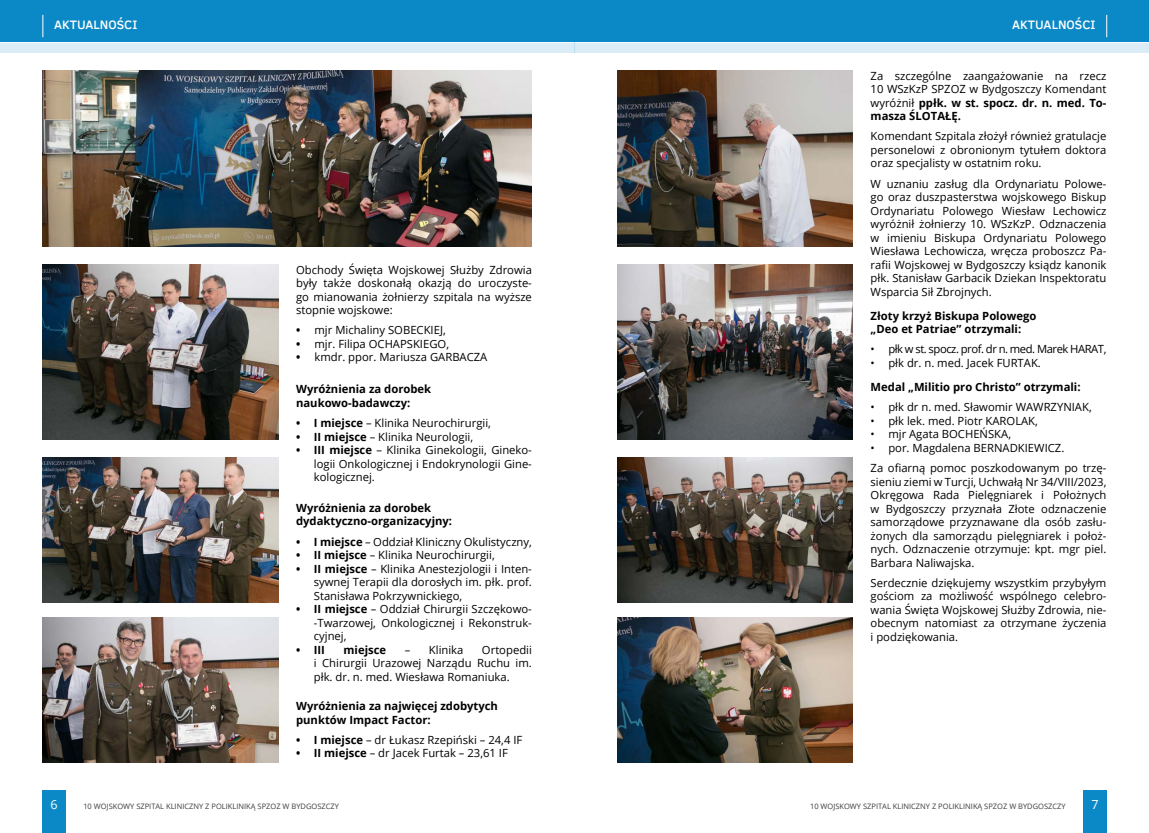
<style>
.page{position:relative;width:1149px;height:833px;background:#fff}
.page>*{position:absolute;margin:0;border:0;box-sizing:border-box;transform-origin:0 0}
.t1{font:500 12.5px "Clear Sans";color:#fff}
.t2{font:12.5px "Open Sans";color:#fff}
.t3{font:11.25px/13.5px "Open Sans";color:#000;text-align:justify}
.t4{font:700 11.25px/13.5px "Open Sans";color:#000}
.t5{font:11.25px "Open Sans";letter-spacing:-.04em;color:#000}
.t6{font:7.5px "Open Sans";color:#3e3d40}
.s1{font-weight:700}
</style>
<div class="page">
<img style="left:43px;top:71px;width:488px;height:175px">
<img style="left:617px;top:71px;width:235px;height:175px">
<img style="left:617px;top:264px;width:235px;height:176px">
<img style="left:43px;top:457px;width:235px;height:145px">
<img style="left:617px;top:457px;width:235px;height:145px">
<img style="left:43px;top:264px;width:235px;height:176px">
<img style="left:43px;top:617px;width:235px;height:145px">
<img style="left:617px;top:617px;width:235px;height:145px">
<div style="left:0;top:0;width:574px;height:43px;background:#0b89c6"></div>
<div style="left:574px;top:0;width:574px;height:43px;background:#0b89c6"></div>
<svg style="left:0;top:30px;width:574px;height:22px"></svg>
<svg style="left:574px;top:30px;width:574px;height:22px"></svg>
<hr style="left:0;top:42px;width:574px;height:1px;background:#fff">
<hr style="left:574px;top:42px;width:574px;height:1px;background:#fff">
<div style="left:43px;top:790px;width:23px;height:43px;background:#0b89c6"></div>
<div style="left:1082px;top:790px;width:24px;height:43px;background:#0b89c6"></div>
<svg style="left:43px;top:15px;width:1px;height:22px"></svg>
<svg style="left:1106px;top:15px;width:1px;height:22px"></svg>
<p class="t1" style="left:54px;top:16px;width:85px">AKTUALNOŚCI</p>
<p class="t1" style="left:1011px;top:16px;width:85px">AKTUALNOŚCI</p>
<p class="t3" style="left:296px;top:262px;width:237px">Obchody Święta Wojskowej Służby Zdrowia były także doskonałą okazją do uroczyste&shy;go mianowania żołnierzy szpitala na wyższe stopnie wojskowe:</p>
<p class="t3" style="left:296px;top:323px;width:151px"><span class="s1">•</span> mjr Michaliny SOBECKIEJ,</p>
<p class="t3" style="left:296px;top:337px;width:154px"><span class="s1">•</span> mjr. Filipa OCHAPSKIEGO,</p>
<p class="t3" style="left:296px;top:350px;width:193px"><span class="s1">•</span> kmdr. ppor. Mariusza GARBACZA</p>
<p class="t4" style="left:296px;top:382px;width:136px">Wyróżnienia za dorobek naukowo-badawczy:</p>
<p class="t3" style="left:296px;top:416px;width:196px"><span class="s1">• I miejsce</span> – Klinika Neurochirurgii,</p>
<p class="t3" style="left:296px;top:429px;width:178px"><span class="s1">• II miejsce</span> – Klinika Neurologii,</p>
<p class="t3" style="left:314px;top:443px;width:219px;text-indent:-18px"><span class="s1">• III miejsce</span> – Klinika Ginekologii, Gineko&shy;logii Onkologicznej i Endokrynologii Gine&shy;kologicznej.</p>
<p class="t4" style="left:296px;top:501px;width:157px">Wyróżnienia za dorobek dydaktyczno-organizacyjny:</p>
<p class="t3" style="left:296px;top:534px;width:237px"><span class="s1">• I miejsce</span> – Oddział Kliniczny Okulistyczny,</p>
<p class="t3" style="left:296px;top:548px;width:200px"><span class="s1">• II miejsce</span> – Klinika Neurochirurgii,</p>
<p class="t3" style="left:314px;top:561px;width:219px;text-indent:-18px"><span class="s1">• II miejsce</span> – Klinika Anestezjologii i Inten&shy;sywnej Terapii dla dorosłych im. płk. prof.<br>Stanisława Pokrzywnickiego,</p>
<p class="t3" style="left:314px;top:602px;width:219px;text-indent:-18px"><span class="s1">• II miejsce</span> – Oddział Chirurgii Szczękowo--Twarzowej, Onkologicznej i Rekonstruk&shy;cyjnej,</p>
<p class="t4" style="left:296px;top:642px;width:30px">• III</p>
<p class="t4" style="left:343px;top:642px;width:44px">miejsce</p>
<p class="t3" style="left:404px;top:642px;width:60px">– Klinika</p>
<p class="t3" style="left:314px;top:642px;width:219px;text-indent:168px">Ortopedii i Chirurgii Urazowej Narządu Ruchu im. płk. dr. n. med. Wiesława Romaniuka.</p>
<p class="t4" style="left:296px;top:699px;width:203px">Wyróżnienia za najwięcej zdobytych punktów Impact Factor:</p>
<p class="t3" style="left:296px;top:733px;width:228px"><span class="s1">• I miejsce</span> – dr Łukasz Rzepiński – 24,4 IF</p>
<p class="t3" style="left:296px;top:746px;width:213px"><span class="s1">• II miejsce</span> – dr Jacek Furtak – 23,61 IF</p>
<p class="t3" style="left:870px;top:68px;width:237px">Za szczególne zaangażowanie na rzecz 10 WSzKzP SPZOZ w Bydgoszczy Komendant wyróżnił <span class="s1">ppłk. w st. spocz. dr. n. med. To&shy;masza ŚLOTAŁĘ.</span></p>
<p class="t3" style="left:870px;top:129px;width:237px">Komendant Szpitala złożył również gratulacje personelowi z obronionym tytułem doktora oraz specjalisty w ostatnim roku.</p>
<p class="t3" style="left:870px;top:176px;width:237px">W uznaniu zasług dla Ordynariatu Polowe&shy;go oraz duszpasterstwa wojskowego Biskup Ordynariatu Polowego Wiesław Lechowicz wyróżnił żołnierzy 10. WSzKzP. Odznaczenia w imieniu Biskupa Ordynariatu Polowego Wiesława Lechowicza, wręcza proboszcz Pa&shy;rafii Wojskowej w Bydgoszczy ksiądz kanonik płk. Stanisław Garbacik Dziekan Inspektoratu Wsparcia Sił Zbrojnych.</p>
<p class="t4" style="left:870px;top:308px;width:167px">Złoty krzyż Biskupa Polowego „Deo et Patriae” otrzymali:</p>
<p class="t5" style="left:870px;top:342px;width:237px">• płk w st. spocz. prof. dr n. med. Marek HARAT,</p>
<p class="t3" style="left:870px;top:356px;width:172px">• płk dr. n. med. Jacek FURTAK.</p>
<p class="t4" style="left:870px;top:380px;width:211px">Medal „Militio pro Christo” otrzymali:</p>
<p class="t3" style="left:870px;top:400px;width:222px">• płk dr n. med. Sławomir WAWRZYNIAK,</p>
<p class="t3" style="left:870px;top:414px;width:169px">• płk lek. med. Piotr KAROLAK,</p>
<p class="t3" style="left:870px;top:427px;width:142px">• mjr Agata BOCHEŃSKA,</p>
<p class="t3" style="left:870px;top:437px;width:237px;line-height:20.2px">• por. Magdalena BERNADKIEWICZ.<br>Za ofiarną pomoc poszkodowanym po trzę-</p>
<p class="t3" style="left:870px;top:474px;width:237px">sieniu ziemi w Turcji, Uchwałą Nr 34/VIII/2023, Okręgowa Rada Pielęgniarek i Położnych w Bydgoszczy przyznała Złote odznaczenie samorządowe przyznawane dla osób zasłu&shy;żonych dla samorządu pielęgniarek i położ&shy;nych. Odznaczenie otrzymuje: kpt. mgr piel.<br>Barbara Naliwajska.</p>
<p class="t3" style="left:870px;top:576px;width:237px">Serdecznie dziękujemy wszystkim przybyłym gościom za możliwość wspólnego celebro&shy;wania Święta Wojskowej Służby Zdrowia, nie&shy;obecnym natomiast za otrzymane życzenia i podziękowania.</p>
<p class="t2" style="left:50px;top:795px;width:9px">6</p>
<p class="t6" style="left:83px;top:801px;width:257px">10 WOJSKOWY SZPITAL KLINICZNY Z POLIKLINIKĄ SPZOZ W BYDGOSZCZY</p>
<p class="t6" style="left:809px;top:801px;width:257px">10 WOJSKOWY SZPITAL KLINICZNY Z POLIKLINIKĄ SPZOZ W BYDGOSZCZY</p>
<p class="t2" style="left:1090px;top:795px;width:9px">7</p>
</div>
